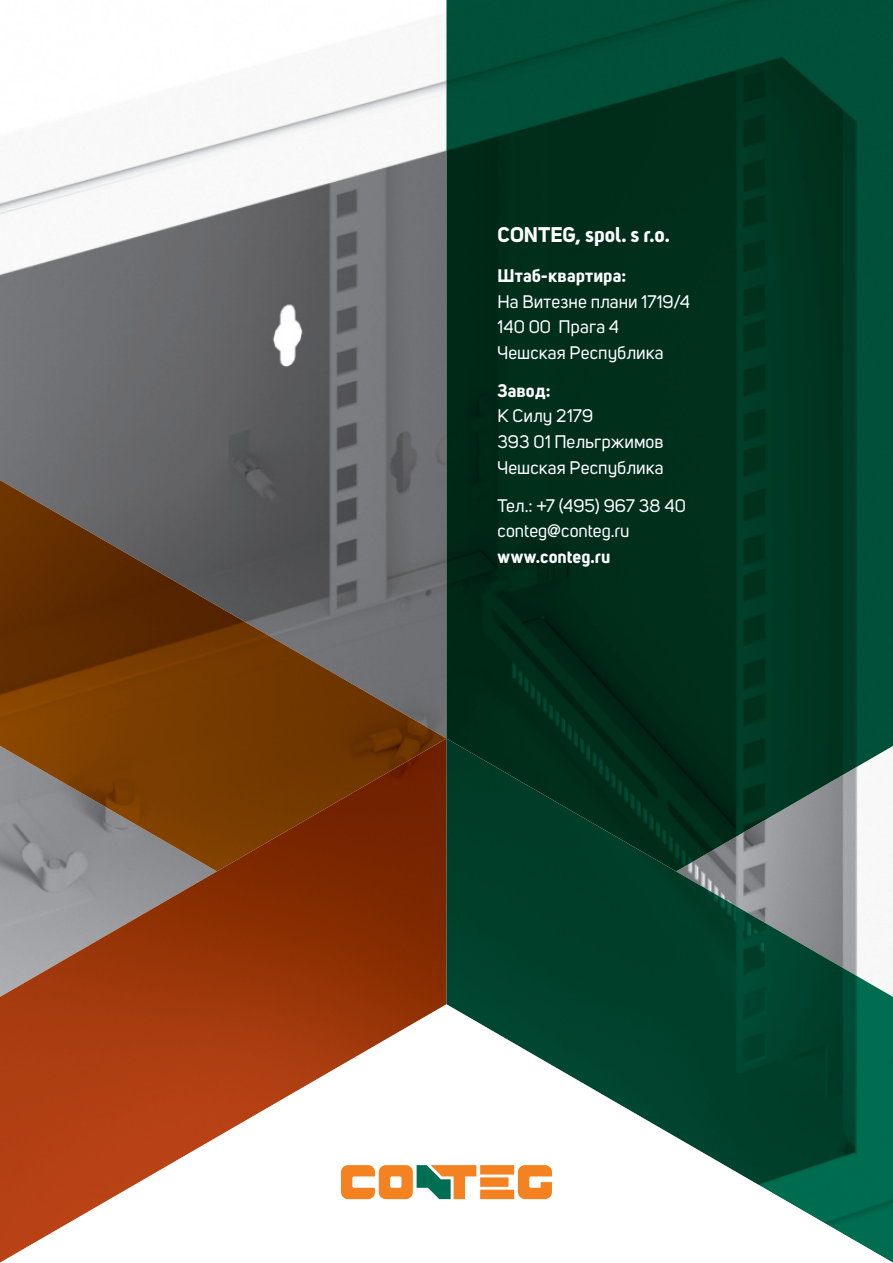
<style>
.page{position:relative;width:893px;height:1263px;background:#fff}
.page>*{position:absolute;margin:0;border:0;box-sizing:border-box;transform-origin:0 0}
.t1{font:700 21px "Uni Sans";color:#fff}
.t2{font:18px/25.5px "Uni Sans";color:#fff}
.t3{font:700 18px "Uni Sans";letter-spacing:.005em;color:#fff}
</style>
<div class="page">
<img style="left:0;top:80px;width:446px;height:399px">
<img style="left:0;top:479px;width:446px;height:260px">
<img style="left:0;top:739px;width:446px;height:265px">
<img style="left:446px;top:0;width:447px;height:1004px">
<svg style="left:0;top:1004px;width:893px;height:259px"></svg>
<svg style="left:341px;top:1165px;width:211px;height:34px"></svg>
<p class="t1" style="left:497px;top:228px;width:174px">CONTEG, spol. s r.o.</p>
<p class="t3" style="left:497px;top:270px;width:130px">Штаб-квартира:</p>
<p class="t2" style="left:497px;top:291px;width:194px">На Витезне плани 1719/4<br>140 00 Прага 4<br>Чешская Республика</p>
<p class="t3" style="left:497px;top:384px;width:54px">Завод:</p>
<p class="t2" style="left:497px;top:405px;width:167px">К Силу 2179<br>393 01 Пельгржимов<br>Чешская Республика</p>
<p class="t2" style="left:497px;top:495px;width:190px">Тел.: +7 (495) 967 38 40 conteg@conteg.ru</p>
<p class="t3" style="left:497px;top:550px;width:114px">www.conteg.ru</p>
</div>
